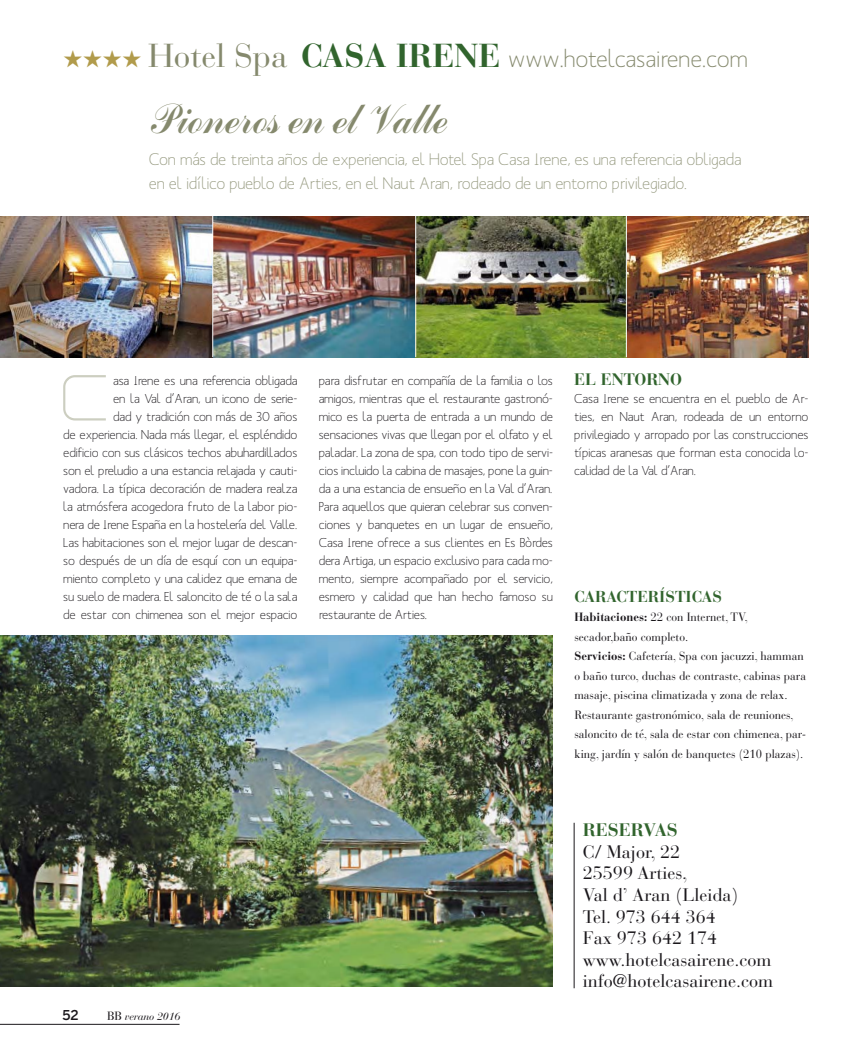
<style>
.page{position:relative;width:851px;height:1063px;background:#fff}
.page>*{position:absolute;margin:0;border:0;box-sizing:border-box;transform-origin:0 0}
.t1{font:300 61.8px "Ronduit Capitals";color:#cccec0}
.t2{font:42px "Commercial Script Plain";color:#85896d}
.t3{font:24px "Mank Sans";color:#85896d}
.t4{font:18px/21.6px "Bauer Bodoni Std";color:#1a171b}
.t5{font:700 18px "Bauer Bodoni Std";color:#31642d}
.t6{font:16.5px/24px "Mank Sans";letter-spacing:-.01em;color:#969a80}
.t7{font:700 16.5px "Bauer Bodoni Std";color:#31642d}
.t8{font:700 15.75px "Bauer Bodoni Std";color:#31642d}
.t9{font:500 13.5px "Benton Sans";color:#1a171b}
.t10{font:12.75px/18px "Mank Sans";letter-spacing:-.01em;color:#1a171b;text-align:justify}
.t11{font:12px/19.5px "Bauer Bodoni Std";color:#1a171b;scale:.95 1}
.t12{font:italic 10.5px "Bauer Bodoni Std";letter-spacing:-.01em;color:#1a171b}
.s1{font-family:"Bauer Bodoni Std";font-size:33px}
.s2{font-family:"Bauer Bodoni Std";font-weight:700;font-size:33px;color:#31642d}
.s3{font-weight:700}
.s4{font-style:normal;font-size:12px}
</style>
<div class="page">
<img style="left:0;top:636px;width:552px;height:350px">
<hr style="left:573px;top:823px;width:1px;height:165px;background:#1a171b">
<hr style="left:0;top:1024px;width:179px;height:1px;background:#1a171b">
<img style="left:213px;top:216px;width:595px;height:141px">
<img style="left:0;top:216px;width:212px;height:141px">
<hr style="left:625px;top:212px;width:1px;height:145px;background:#fff">
<hr style="left:415px;top:212px;width:1px;height:145px;background:#fff">
<h3 class="t3" style="left:148px;top:44px;width:601px"><span class="s1">Hotel Spa</span> <span class="s2">CASA IRENE</span> www.hotelcasairene.com</h3>
<h2 class="t2" style="left:147px;top:94px;width:301px">Pioneros en el Valle</h2>
<p class="t6" style="left:149px;top:146px;width:594px">Con más de treinta años de experiencia, el Hotel Spa Casa Irene, es una referencia obligada en el idílico pueblo de Arties, en el Naut Aran, rodeado de un entorno privilegiado.</p>
<p class="t10" style="left:63px;top:371px;width:236px;text-align:right">asa Irene es una referencia obligada<br>en la Val d’Aran, un icono de serie-<br>dad y tradición con más de 30 años<br>de experiencia. Nada más llegar, el espléndido edificio con sus clásicos techos abuhardillados son el preludio a una estancia relajada y cauti&shy;vadora. La típica decoración de madera realza la atmósfera acogedora fruto de la labor pio&shy;nera de Irene España en la hostelería del Valle.<br>Las habitaciones son el mejor lugar de descan&shy;so después de un día de esquí con un equipa&shy;miento completo y una calidez que emana de su suelo de madera. El saloncito de té o la sala de estar con chimenea son el mejor espacio</p>
<p class="t10" style="left:318px;top:371px;width:236px">para disfrutar en compañía de la familia o los amigos, mientras que el restaurante gastronó&shy;mico es la puerta de entrada a un mundo de sensaciones vivas que llegan por el olfato y el paladar. La zona de spa, con todo tipo de servi&shy;cios incluido la cabina de masajes, pone la guin&shy;da a una estancia de ensueño en la Val d’Aran.<br>Para aquellos que quieran celebrar sus conven&shy;ciones y banquetes en un lugar de ensueño, Casa Irene ofrece a sus clientes en Es Bòrdes dera Artiga, un espacio exclusivo para cada mo&shy;mento, siempre acompañado por el servicio, esmero y calidad que han hecho famoso su restaurante de Arties.</p>
<p class="t7" style="left:574px;top:372px;width:109px">EL ENTORNO</p>
<h1 class="t1" style="left:58px;top:375px;width:55px">C</h1>
<p class="t10" style="left:574px;top:389px;width:236px">Casa Irene se encuentra en el pueblo de Ar&shy;ties, en Naut Aran, rodeada de un entorno privilegiado y arropado por las construcciones típicas aranesas que forman esta conocida lo&shy;calidad de la Val d’Aran.</p>
<p class="t8" style="left:574px;top:590px;width:149px">CARACTERÍSTICAS</p>
<p class="t11" style="left:574px;top:608px;width:246px"><span class="s3">Habitaciones:</span> 22 con Internet, TV, secador,baño completo.<br><span class="s3">Servicios:</span> Cafetería, Spa con jacuzzi, hamman o baño turco, duchas de contraste, cabinas para masaje, piscina climatizada y zona de relax.<br>Restaurante gastronómico, sala de reuniones, saloncito de té, sala de estar con chimenea, par&shy;king, jardín y salón de banquetes (210 plazas).</p>
<p class="t9" style="left:62px;top:1008px;width:18px">52</p>
<p class="t12" style="left:107px;top:1012px;width:75px"><span class="s4">BB</span> verano 2016</p>
<h3 class="t5" style="left:582px;top:822px;width:96px">RESERVAS</h3>
<h3 class="t4" style="left:582px;top:842px;width:192px">C/ Major, 22<br>25599 Arties,<br>Val d’ Aran (Lleida)<br>Tel. 973 644 364<br>Fax 973 642 174 www.hotelcasairene.com info@hotelcasairene.com</h3>
</div>
